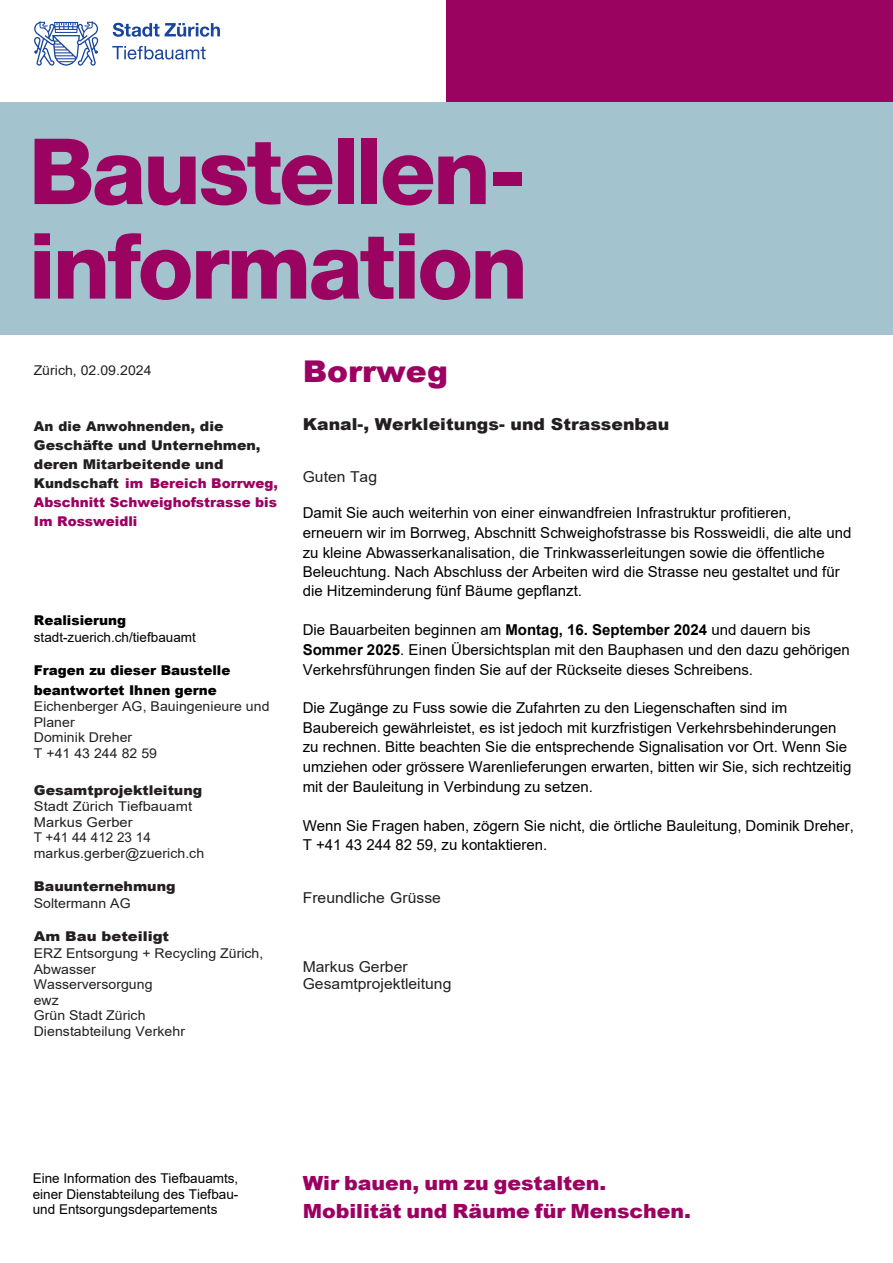
<style>
.page{position:relative;width:893px;height:1263px;background:#fff}
.page>*{position:absolute;margin:0;border:0;box-sizing:border-box;transform-origin:0 0}
.t1{font:800 91.5px/94.5px "Helvetica Neue LT Pro";letter-spacing:-.035em;color:#9b0360}
.t2{font:900 30px "Arial";color:#9c0061;scale:1.05 1}
.t3{font:900 19.5px/27.6px "Arial";color:#9c0061;scale:1.05 1}
.t4{font:900 16.5px "Arial";color:#231f20;scale:1.05 1}
.t5{font:15px/19.5px "Arial";color:#000}
.t6{font:15px/17.2px "Arial";color:#231f20;scale:1.04 1}
.t7{font:13.5px/15.6px "Arial";color:#231f20;scale:1.04 1}
.t8{font:900 13.5px/19px "Arial";color:#231f20}
.t9{font:13.5px/15.6px "Arial";color:#000;text-align:justify}
.t10{font:13.5px/15.5px "Arial";color:#231f20;scale:1.09 1}
.t11{font:900 13.5px/19px "Arial";color:#000}
.t12{font:900 13.5px "Arial";color:#231f20;scale:1.05 1}
.t13{font:900 13.5px "Arial";color:#231f20;scale:1.1 1}
.s1{color:#9c0061}
.s2{font-weight:700}
</style>
<div class="page">
<svg style="left:112px;top:46px;width:94px;height:14px"></svg>
<svg style="left:113px;top:23px;width:107px;height:14px"></svg>
<svg style="left:34px;top:21px;width:64px;height:45px"></svg>
<div style="left:0;top:102px;width:893px;height:232px;background:#a3c4cf"></div>
<div style="left:446px;top:0;width:447px;height:102px;background:#9b0360"></div>
<h1 class="t1" style="left:29px;top:124px;width:501px">Baustellen&shy;information</h1>
<p class="t7" style="left:34px;top:363px;width:115px">Zürich, 02.09.2024</p>
<p class="t8" style="left:34px;top:416px;width:246px">An die Anwohnenden, die<br>Geschäfte und Unternehmen, deren Mitarbeitende und<br>Kundschaft <span class="s1">im Bereich Borrweg,<br>Abschnitt Schweighofstrasse bis<br>Im Rossweidli</span></p>
<p class="t11" style="left:34px;top:610px;width:94px">Realisierung</p>
<p class="t9" style="left:34px;top:630px;width:163px">stadt-zuerich.ch/tiefbauamt</p>
<p class="t11" style="left:34px;top:660px;width:198px">Fragen zu dieser Baustelle beantwortet Ihnen gerne</p>
<p class="t7" style="left:34px;top:699px;width:228px">Eichenberger AG, Bauingenieure und<br>Planer<br>Dominik Dreher<br>T +41 43 244 82 59</p>
<p class="t12" style="left:34px;top:780px;width:162px">Gesamtprojektleitung</p>
<p class="t10" style="left:34px;top:799px;width:158px">Stadt Zürich Tiefbauamt<br>Markus Gerber<br>T +41 44 412 23 14 markus.gerber@zuerich.ch</p>
<p class="t12" style="left:34px;top:876px;width:136px">Bauunternehmung</p>
<p class="t7" style="left:34px;top:895px;width:95px">Soltermann AG</p>
<p class="t13" style="left:34px;top:926px;width:124px">Am Bau beteiligt</p>
<p class="t7" style="left:34px;top:946px;width:222px">ERZ Entsorgung + Recycling Zürich,<br>Abwasser<br>Wasserversorgung<br>ewz<br>Grün Stadt Zürich<br>Dienstabteilung Verkehr</p>
<h2 class="t2" style="left:303px;top:349px;width:140px">Borrweg</h2>
<p class="t4" style="left:303px;top:412px;width:350px">Kanal-, Werkleitungs- und Strassenbau</p>
<p class="t6" style="left:303px;top:469px;width:73px">Guten Tag</p>
<p class="t5" style="left:303px;top:503px;width:550px">Damit Sie auch weiterhin von einer einwandfreien Infrastruktur profitieren, erneuern wir im Borrweg, Abschnitt Schweighofstrasse bis Rossweidli, die alte und zu kleine Abwasserkanalisation, die Trinkwasserleitungen sowie die öffentliche Beleuchtung. Nach Abschluss der Arbeiten wird die Strasse neu gestaltet und für die Hitzeminderung fünf Bäume gepflanzt.</p>
<p class="t5" style="left:303px;top:620px;width:548px">Die Bauarbeiten beginnen am <span class="s2">Montag, 16. September 2024</span> und dauern bis<br><span class="s2">Sommer 2025</span>. Einen Übersichtsplan mit den Bauphasen und den dazu gehörigen<br>Verkehrsführungen finden Sie auf der Rückseite dieses Schreibens.</p>
<p class="t5" style="left:303px;top:698px;width:550px">Die Zugänge zu Fuss sowie die Zufahrten zu den Liegenschaften sind im Baubereich gewährleistet, es ist jedoch mit kurzfristigen Verkehrsbehinderungen zu rechnen. Bitte beachten Sie die entsprechende Signalisation vor Ort. Wenn Sie umziehen oder grössere Warenlieferungen erwarten, bitten wir Sie, sich rechtzeitig mit der Bauleitung in Verbindung zu setzen.</p>
<p class="t5" style="left:303px;top:815px;width:553px">Wenn Sie Fragen haben, zögern Sie nicht, die örtliche Bauleitung, Dominik Dreher,<br>T +41 43 244 82 59, zu kontaktieren.</p>
<p class="t6" style="left:303px;top:889px;width:134px">Freundliche Grüsse</p>
<p class="t6" style="left:303px;top:958px;width:144px">Markus Gerber<br>Gesamtprojektleitung</p>
<p class="t9" style="left:33px;top:1170px;width:207px">Eine Information des Tiefbauamts, einer Dienstabteilung des Tiefbau&shy;und Entsorgungsdepartements</p>
<h3 class="t3" style="left:303px;top:1169px;width:371px">Wir bauen, um zu gestalten.<br>Mobilität und Räume für Menschen.</h3>
</div>
